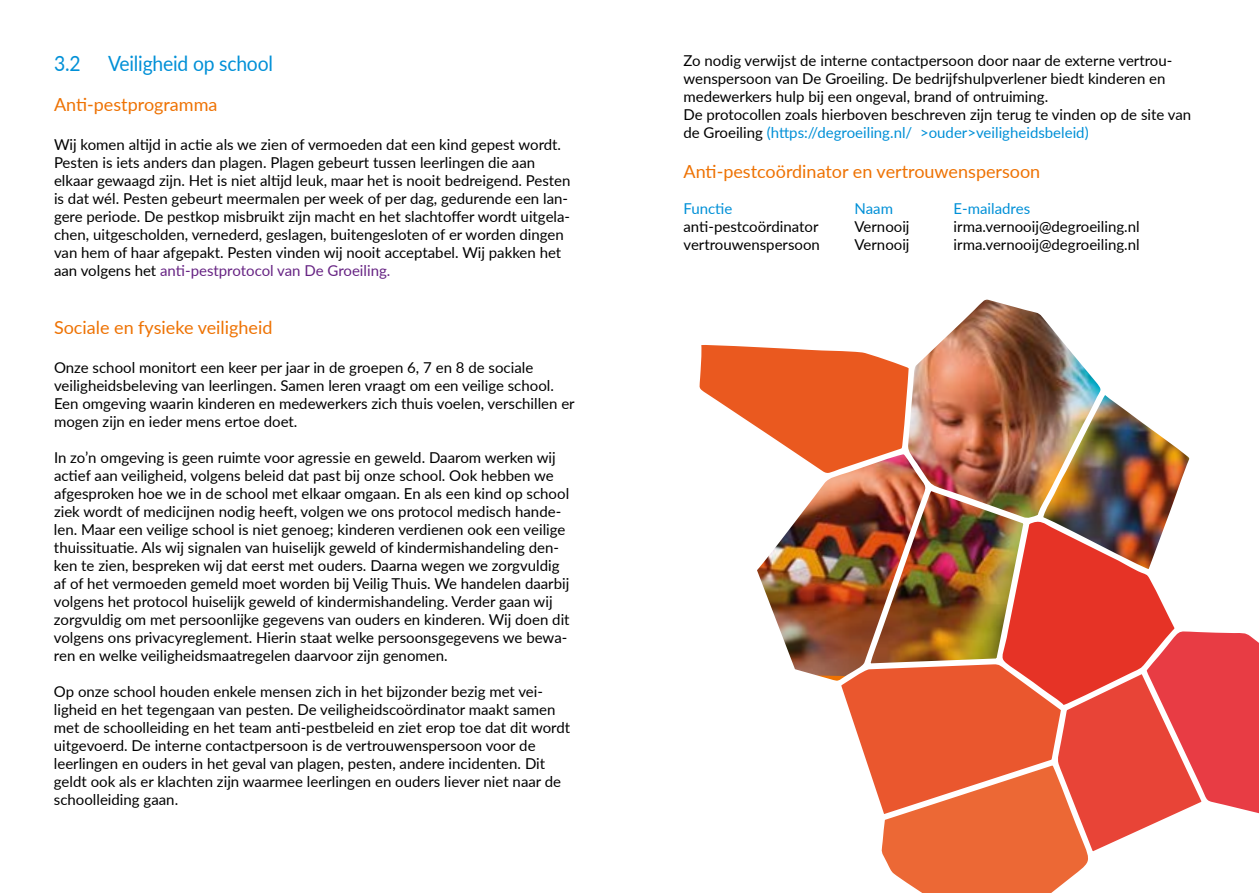
<style>
.page{position:relative;width:1259px;height:893px;background:#fff}
.page>*{position:absolute;margin:0;border:0;box-sizing:border-box;transform-origin:0 0}
.t1{font:21px "Lato";letter-spacing:-.01em;color:#0090d7;scale:.92 1}
.t2{font:18px "Lato";color:#ee7203}
.t3{font:15px/18px "Lato";color:#000}
.t4{font:15px "Lato";color:#0090d7}
.s1{color:#662383}
.s2{color:#0090d7}
</style>
<div class="page">
<img style="left:699px;top:299px;width:560px;height:594px">
<h1 class="t1" style="left:54px;top:48px;width:30px">3.2</h1>
<h1 class="t1" style="left:108px;top:48px;width:181px">Veiligheid op school</h1>
<p class="t2" style="left:54px;top:91px;width:165px">Anti-pestprogramma</p>
<p class="t3" style="left:54px;top:135px;width:518px">Wij komen altijd in actie als we zien of vermoeden dat een kind gepest wordt.<br>Pesten is iets anders dan plagen. Plagen gebeurt tussen leerlingen die aan elkaar gewaagd zijn. Het is niet altijd leuk, maar het is nooit bedreigend. Pesten is dat wél. Pesten gebeurt meermalen per week of per dag, gedurende een lan&shy;gere periode. De pestkop misbruikt zijn macht en het slachtoffer wordt uitgela&shy;chen, uitgescholden, vernederd, geslagen, buitengesloten of er worden dingen van hem of haar afgepakt. Pesten vinden wij nooit acceptabel. Wij pakken het aan volgens het <span class="s1">anti-pestprotocol van De Groeiling.</span></p>
<p class="t2" style="left:54px;top:314px;width:220px">Sociale en fysieke veiligheid</p>
<p class="t3" style="left:54px;top:358px;width:522px">Onze school monitort een keer per jaar in de groepen 6, 7 en 8 de sociale veiligheidsbeleving van leerlingen. Samen leren vraagt om een veilige school.<br>Een omgeving waarin kinderen en medewerkers zich thuis voelen, verschillen er mogen zijn en ieder mens ertoe doet.</p>
<p class="t3" style="left:54px;top:448px;width:517px">In zo’n omgeving is geen ruimte voor agressie en geweld. Daarom werken wij actief aan veiligheid, volgens beleid dat past bij onze school. Ook hebben we afgesproken hoe we in de school met elkaar omgaan. En als een kind op school ziek wordt of medicijnen nodig heeft, volgen we ons protocol medisch hande&shy;len. Maar een veilige school is niet genoeg; kinderen verdienen ook een veilige thuissituatie. Als wij signalen van huiselijk geweld of kindermishandeling den&shy;ken te zien, bespreken wij dat eerst met ouders. Daarna wegen we zorgvuldig af of het vermoeden gemeld moet worden bij Veilig Thuis. We handelen daarbij volgens het protocol huiselijk geweld of kindermishandeling. Verder gaan wij zorgvuldig om met persoonlijke gegevens van ouders en kinderen. Wij doen dit volgens ons privacyreglement. Hierin staat welke persoonsgegevens we bewa&shy;ren en welke veiligheidsmaatregelen daarvoor zijn genomen.</p>
<p class="t3" style="left:54px;top:682px;width:518px">Op onze school houden enkele mensen zich in het bijzonder bezig met vei&shy;ligheid en het tegengaan van pesten. De veiligheidscoördinator maakt samen met de schoolleiding en het team anti-pestbeleid en ziet erop toe dat dit wordt uitgevoerd. De interne contactpersoon is de vertrouwenspersoon voor de leerlingen en ouders in het geval van plagen, pesten, andere incidenten. Dit geldt ook als er klachten zijn waarmee leerlingen en ouders liever niet naar de schoolleiding gaan.</p>
<p class="t3" style="left:683px;top:51px;width:509px">Zo nodig verwijst de interne contactpersoon door naar de externe vertrou&shy;wenspersoon van De Groeiling. De bedrijfshulpverlener biedt kinderen en medewerkers hulp bij een ongeval, brand of ontruiming.<br>De protocollen zoals hierboven beschreven zijn terug te vinden op de site van de Groeiling <span class="s2">(https://degroeiling.nl/ &gt;ouder&gt;veiligheidsbeleid)</span></p>
<p class="t2" style="left:683px;top:158px;width:358px">Anti-pestcoördinator en vertrouwenspersoon</p>
<p class="t4" style="left:683px;top:197px;width:50px">Functie</p>
<p class="t4" style="left:854px;top:197px;width:40px">Naam</p>
<p class="t4" style="left:953px;top:197px;width:78px">E-mailadres</p>
<p class="t3" style="left:683px;top:217px;width:136px">anti-pestcoördinator</p>
<p class="t3" style="left:854px;top:217px;width:56px">Vernooij</p>
<p class="t3" style="left:953px;top:217px;width:187px">irma.vernooij@degroeiling.nl</p>
<p class="t3" style="left:683px;top:235px;width:138px">vertrouwenspersoon</p>
<p class="t3" style="left:854px;top:235px;width:56px">Vernooij</p>
<p class="t3" style="left:953px;top:235px;width:187px">irma.vernooij@degroeiling.nl</p>
</div>
